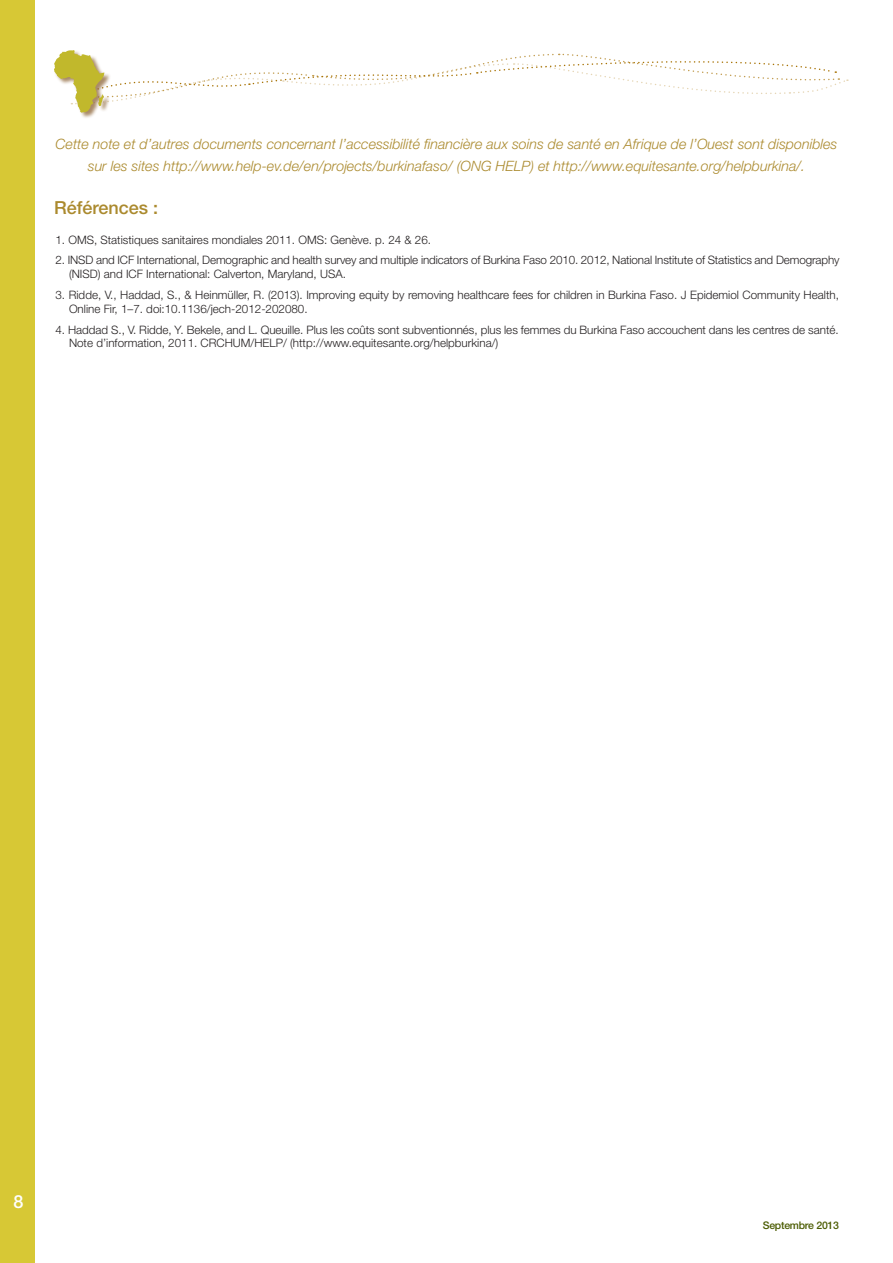
<style>
.page{position:relative;width:893px;height:1263px;background:#fff}
.page>*{position:absolute;margin:0;border:0;box-sizing:border-box;transform-origin:0 0}
.t1{font:500 18px "Helvetica Neue LT Std";color:#ab8a2e}
.t2{font:500 18px "Helvetica Neue LT Std";color:#fff}
.t3{font:italic 300 14.25px/21.6px "Helvetica Neue LT Std";color:#ab8a2e;text-align:center}
.t4{font:300 11.7px/14px "Helvetica Neue LT Std";color:#231f20}
.t5{font:500 10.5px "Helvetica Neue LT Std";letter-spacing:-.025em;color:#4b5c02}
</style>
<div class="page">
<div style="left:0;top:0;width:35px;height:1263px;background:#d7c835"></div>
<div style="left:54px;top:50px;width:57px;height:69px;background:#8d6437;opacity:.75"></div>
<svg style="left:54px;top:50px;width:794px;height:63px"></svg>
<p class="t3" style="left:56px;top:133px;width:783px">Cette note et d’autres documents concernant l’accessibilité financière aux soins de santé en Afrique de l’Ouest sont disponibles sur les sites http://www.help-ev.de/en/projects/burkinafaso/ (ONG HELP) et http://www.equitesante.org/helpburkina/.</p>
<h1 class="t1" style="left:54px;top:197px;width:106px">Références :</h1>
<p class="t4" style="left:56px;top:232px;width:377px">1. OMS, Statistiques sanitaires mondiales 2011. OMS: Genève. p. 24 &amp; 26.</p>
<p class="t4" style="left:69px;top:253px;width:772px;text-indent:-13px">2. INSD and ICF International, Demographic and health survey and multiple indicators of Burkina Faso 2010. 2012, National Institute of Statistics and Demography (NISD) and ICF International: Calverton, Maryland, USA.</p>
<p class="t4" style="left:69px;top:287px;width:771px;text-indent:-13px">3. Ridde, V., Haddad, S., &amp; Heinmüller, R. (2013). Improving equity by removing healthcare fees for children in Burkina Faso. J Epidemiol Community Health,<br>Online Fir, 1–7. doi:10.1136/jech-2012-202080.</p>
<p class="t4" style="left:69px;top:322px;width:771px;text-indent:-13px">4. Haddad S., V. Ridde, Y. Bekele, and L. Queuille. Plus les coûts sont subventionnés, plus les femmes du Burkina Faso accouchent dans les centres de santé.<br>Note d’information, 2011. CRCHUM/HELP/ (http://www.equitesante.org/helpburkina/)</p>
<h1 class="t2" style="left:14px;top:1191px;width:12px">8</h1>
<p class="t5" style="left:763px;top:1219px;width:78px">Septembre 2013</p>
</div>
